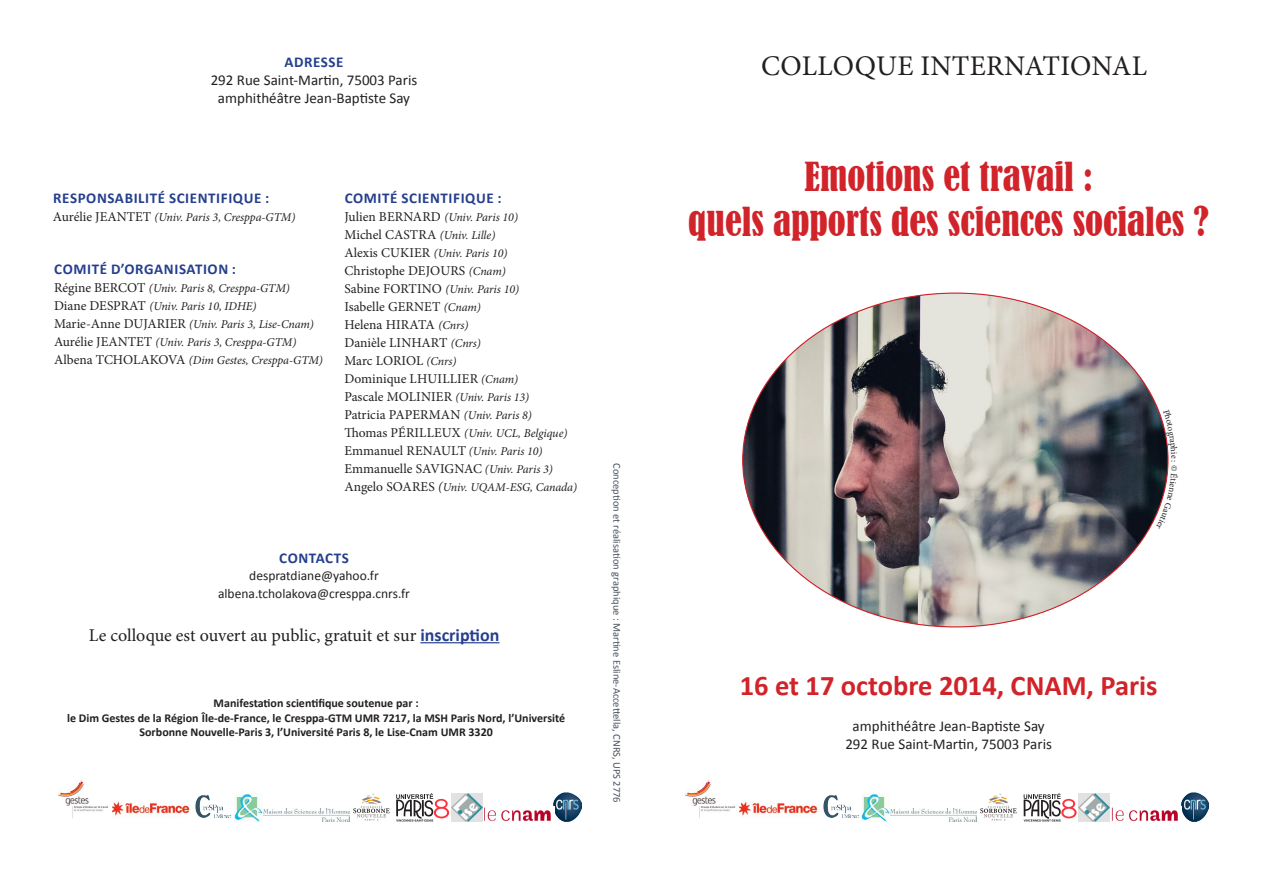
<style>
.page{position:relative;width:1263px;height:893px;background:#fff}
.page>*{position:absolute;margin:0;border:0;box-sizing:border-box;transform-origin:0 0}
.t1{font:condensed 37.5px "Bernard";color:#d1232a}
.t2{font:700 28.5px "Calibri";color:#d1232a}
.t3{font:28.5px "Minion Pro";letter-spacing:.01em;color:#231f20}
.t4{font:18px "Minion Pro";color:#231f20}
.t5{font:15px "Calibri";color:#231f20}
.t6{font:700 15px "Calibri";letter-spacing:.04em;color:#253f8e}
.t7{font:13.5px "Minion Pro";color:#231f20}
.t8{font:13.5px "Calibri";color:#231f20}
.t9{font:italic 12px "Minion Pro";letter-spacing:-.01em;color:#231f20}
.t10{font:700 12px/14.4px "Calibri";color:#231f20;text-align:center}
.t11{font:10.5px "Calibri";color:#4a525c}
.s1{font-style:normal;font-size:13.5px}
.s2{font-style:italic;font-size:12px}
.s3{font-size:13.5px}
.s4{font-family:"Calibri";font-weight:700;color:#253f8e}
</style>
<div class="page">
<img style="left:739px;top:802px;width:79px;height:14px">
<img style="left:823px;top:795px;width:39px;height:24px">
<img style="left:862px;top:794px;width:28px;height:28px">
<img style="left:1181px;top:792px;width:28px;height:29px">
<svg style="left:1024px;top:793px;width:52px;height:29px"></svg>
<img style="left:1078px;top:793px;width:31px;height:29px">
<img style="left:891px;top:808px;width:86px;height:14px">
<img style="left:980px;top:793px;width:37px;height:28px">
<img style="left:1111px;top:807px;width:71px;height:14px">
<img style="left:743px;top:293px;width:416px;height:334px">
<img style="left:685px;top:780px;width:51px;height:38px">
<img style="left:112px;top:802px;width:78px;height:14px">
<img style="left:195px;top:795px;width:36px;height:23px">
<img style="left:234px;top:794px;width:28px;height:28px">
<img style="left:554px;top:792px;width:27px;height:29px">
<svg style="left:396px;top:793px;width:53px;height:29px"></svg>
<img style="left:451px;top:793px;width:31px;height:29px">
<img style="left:263px;top:808px;width:86px;height:14px">
<img style="left:353px;top:793px;width:37px;height:28px">
<img style="left:484px;top:807px;width:67px;height:14px">
<img style="left:58px;top:780px;width:51px;height:38px">
<hr style="left:420px;top:642px;width:79px;height:1px;background:#253f8e">
<svg style="left:1156px;top:409px;width:13px;height:120px"></svg>
<p class="t6" style="left:284px;top:53px;width:61px">ADRESSE</p>
<p class="t5" style="left:211px;top:71px;width:208px">292 Rue Saint-Martin, 75003 Paris</p>
<p class="t5" style="left:218px;top:89px;width:194px">amphithéâtre Jean-Baptiste Say</p>
<p class="t6" style="left:53px;top:189px;width:218px">RESPONSABILITÉ SCIENTIFIQUE :</p>
<p class="t9" style="left:53px;top:209px;width:244px"><span class="s1">Aurélie JEANTET</span> (Univ. Paris 3, Cresppa-GTM)</p>
<p class="t6" style="left:54px;top:259px;width:183px">COMITÉ D’ORGANISATION :</p>
<p class="t9" style="left:54px;top:280px;width:237px"><span class="s1">Régine BERCOT</span> (Univ. Paris 8, Cresppa-GTM)</p>
<p class="t9" style="left:54px;top:298px;width:204px"><span class="s1">Diane DESPRAT</span> (Univ. Paris 10, IDHE)</p>
<p class="t9" style="left:54px;top:316px;width:261px"><span class="s1">Marie-Anne DUJARIER</span> (Univ. Paris 3, Lise-Cnam)</p>
<p class="t9" style="left:54px;top:334px;width:244px"><span class="s1">Aurélie JEANTET</span> (Univ. Paris 3, Cresppa-GTM)</p>
<p class="t9" style="left:54px;top:352px;width:270px"><span class="s1">Albena TCHOLAKOVA</span> (Dim Gestes, Cresppa-GTM)</p>
<p class="t6" style="left:345px;top:188px;width:158px">COMITÉ SCIENTIFIQUE :</p>
<p class="t9" style="left:344px;top:209px;width:175px"><span class="s1">Julien BERNARD</span> (Univ. Paris 10)</p>
<p class="t7" style="left:344px;top:225px;width:152px">Michel CASTRA <span class="s2">(Univ. Lille)</span></p>
<p class="t9" style="left:344px;top:245px;width:165px"><span class="s1">Alexis CUKIER</span> (Univ. Paris 10)</p>
<p class="t7" style="left:344px;top:261px;width:163px">Christophe DEJOURS <span class="s2">(Cnam)</span></p>
<p class="t9" style="left:344px;top:281px;width:176px"><span class="s1">Sabine FORTINO</span> (Univ. Paris 10)</p>
<p class="t7" style="left:344px;top:297px;width:138px">Isabelle GERNET <span class="s2">(Cnam)</span></p>
<p class="t7" style="left:344px;top:315px;width:125px">Helena HIRATA <span class="s2">(Cnrs)</span></p>
<p class="t7" style="left:344px;top:333px;width:138px">Danièle LINHART <span class="s2">(Cnrs)</span></p>
<p class="t7" style="left:344px;top:351px;width:113px">Marc LORIOL <span class="s2">(Cnrs)</span></p>
<p class="t7" style="left:344px;top:369px;width:175px">Dominique LHUILLIER <span class="s2">(Cnam)</span></p>
<p class="t7" style="left:344px;top:387px;width:186px">Pascale MOLINIER <span class="s2">(Univ. Paris 13)</span></p>
<p class="t7" style="left:344px;top:405px;width:189px">Patricia PAPERMAN <span class="s2">(Univ. Paris 8)</span></p>
<p class="t9" style="left:344px;top:425px;width:224px"><span class="s1">Thomas PÉRILLEUX</span> (Univ. UCL, Belgique)</p>
<p class="t7" style="left:344px;top:441px;width:200px">Emmanuel RENAULT <span class="s2">(Univ. Paris 10)</span></p>
<p class="t7" style="left:344px;top:459px;width:210px">Emmanuelle SAVIGNAC <span class="s2">(Univ. Paris 3)</span></p>
<p class="t9" style="left:344px;top:479px;width:234px"><span class="s1">Angelo SOARES</span> <span class="s3">(</span>Univ. UQAM-ESG, Canada)</p>
<p class="t6" style="left:279px;top:549px;width:71px">CONTACTS</p>
<p class="t8" style="left:249px;top:567px;width:131px">despratdiane@yahoo.fr</p>
<p class="t8" style="left:218px;top:585px;width:193px">albena.tcholakova@cresppa.cnrs.fr</p>
<p class="t4" style="left:89px;top:623px;width:412px">Le colloque est ouvert au public, gratuit et sur <span class="s4">inscription</span></p>
<p class="t10" style="left:214px;top:696px;width:207px">Manifestation scientifique soutenue par :</p>
<p class="t10" style="left:67px;top:711px;width:499px">le Dim Gestes de la Région Île-de-France, le Cresppa-GTM UMR 7217, la MSH Paris Nord, l’Université<br>Sorbonne Nouvelle-Paris 3, l’Université Paris 8, le Lise-Cnam UMR 3320</p>
<p class="t11" style="left:623px;top:463px;width:341px;rotate:90deg">Conception et réalisation graphique : Martine Esline-Accettella, CNRS, UPS 2776</p>
<p class="t3" style="left:761px;top:47px;width:388px">COLLOQUE INTERNATIONAL</p>
<p class="t1" style="left:804px;top:155px;width:290px">Emotions et travail :</p>
<p class="t1" style="left:688px;top:200px;width:522px">quels apports des sciences sociales ?</p>
<p class="t2" style="left:740px;top:667px;width:419px">16 et 17 octobre 2014, CNAM, Paris</p>
<p class="t5" style="left:853px;top:717px;width:194px">amphithéâtre Jean-Baptiste Say</p>
<p class="t5" style="left:845px;top:735px;width:208px">292 Rue Saint-Martin, 75003 Paris</p>
</div>
